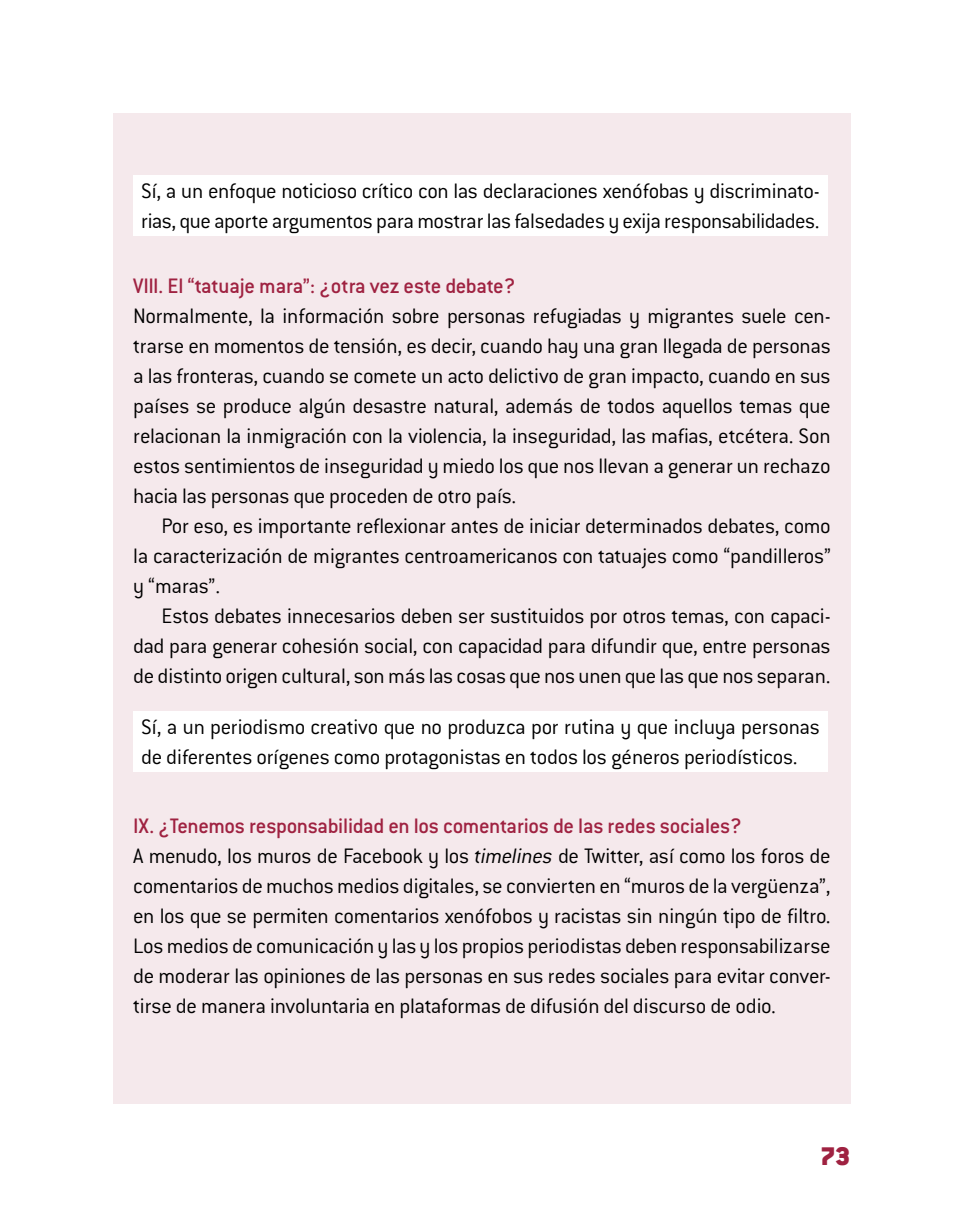
<style>
.page{position:relative;width:964px;height:1219px;background:#fff}
.page>*{position:absolute;margin:0;border:0;box-sizing:border-box;transform-origin:0 0}
.t1{font:900 28px "Conduit ITC Std";color:#9f2241}
.t2{font:300 23px/30px "Conduit ITC Std";letter-spacing:-.015em;color:#000}
.t3{font:500 23px "Conduit ITC Std";letter-spacing:-.02em;color:#9f2241}
.s1{font-weight:500;color:#9f2241}
.s2{font-style:italic}
</style>
<div class="page">
<div style="left:113px;top:113px;width:737px;height:990px;background:#f5e9ec"></div>
<div style="left:133px;top:176px;width:695px;height:60px;background:#fff"></div>
<div style="left:133px;top:711px;width:695px;height:61px;background:#fff"></div>
<p class="t2" style="left:141px;top:175px;width:680px">Sí, a un enfoque noticioso crítico con las declaraciones xenófobas y discriminato&shy;rias, que aporte argumentos para mostrar las falsedades y exija responsabilidades.</p>
<p class="t3" style="left:133px;top:272px;width:384px">VIII. El “tatuaje mara”: ¿otra vez este debate?</p>
<p class="t2" style="left:133px;top:301px;width:699px;text-align:justify">Normalmente, la información sobre personas refugiadas y migrantes suele cen&shy;trarse en momentos de tensión, es decir, cuando hay una gran llegada de personas a las fronteras, cuando se comete un acto delictivo de gran impacto, cuando en sus países se produce algún desastre natural, además de todos aquellos temas que relacionan la inmigración con la violencia, la inseguridad, las mafias, etcétera. Son estos sentimientos de inseguridad y miedo los que nos llevan a generar un rechazo hacia las personas que proceden de otro país.</p>
<p class="t2" style="left:133px;top:510px;width:699px;text-align:justify;text-indent:28px">Por eso, es importante reflexionar antes de iniciar determinados debates, como la caracterización de migrantes centroamericanos con tatuajes como “pandilleros” y “maras”.</p>
<p class="t2" style="left:133px;top:600px;width:699px;text-align:justify;text-indent:28px">Estos debates innecesarios deben ser sustituidos por otros temas, con capaci&shy;dad para generar cohesión social, con capacidad para difundir que, entre personas de distinto origen cultural, son más las cosas que nos unen que las que nos separan.</p>
<p class="t2" style="left:141px;top:711px;width:680px">Sí, a un periodismo creativo que no produzca por rutina y que incluya personas de diferentes orígenes como protagonistas en todos los géneros periodísticos.</p>
<p class="t2" style="left:133px;top:811px;width:699px"><span class="s1">IX. ¿Tenemos responsabilidad en los comentarios de las redes sociales?<br></span>A menudo, los muros de Facebook y los <span class="s2">timelines</span> de Twitter, así como los foros de comentarios de muchos medios digitales, se convierten en “muros de la vergüenza”, en los que se permiten comentarios xenófobos y racistas sin ningún tipo de filtro.<br>Los medios de comunicación y las y los propios periodistas deben responsabilizarse de moderar las opiniones de las personas en sus redes sociales para evitar conver&shy;tirse de manera involuntaria en plataformas de difusión del discurso de odio.</p>
<p class="t1" style="left:820px;top:1141px;width:32px">73</p>
</div>
